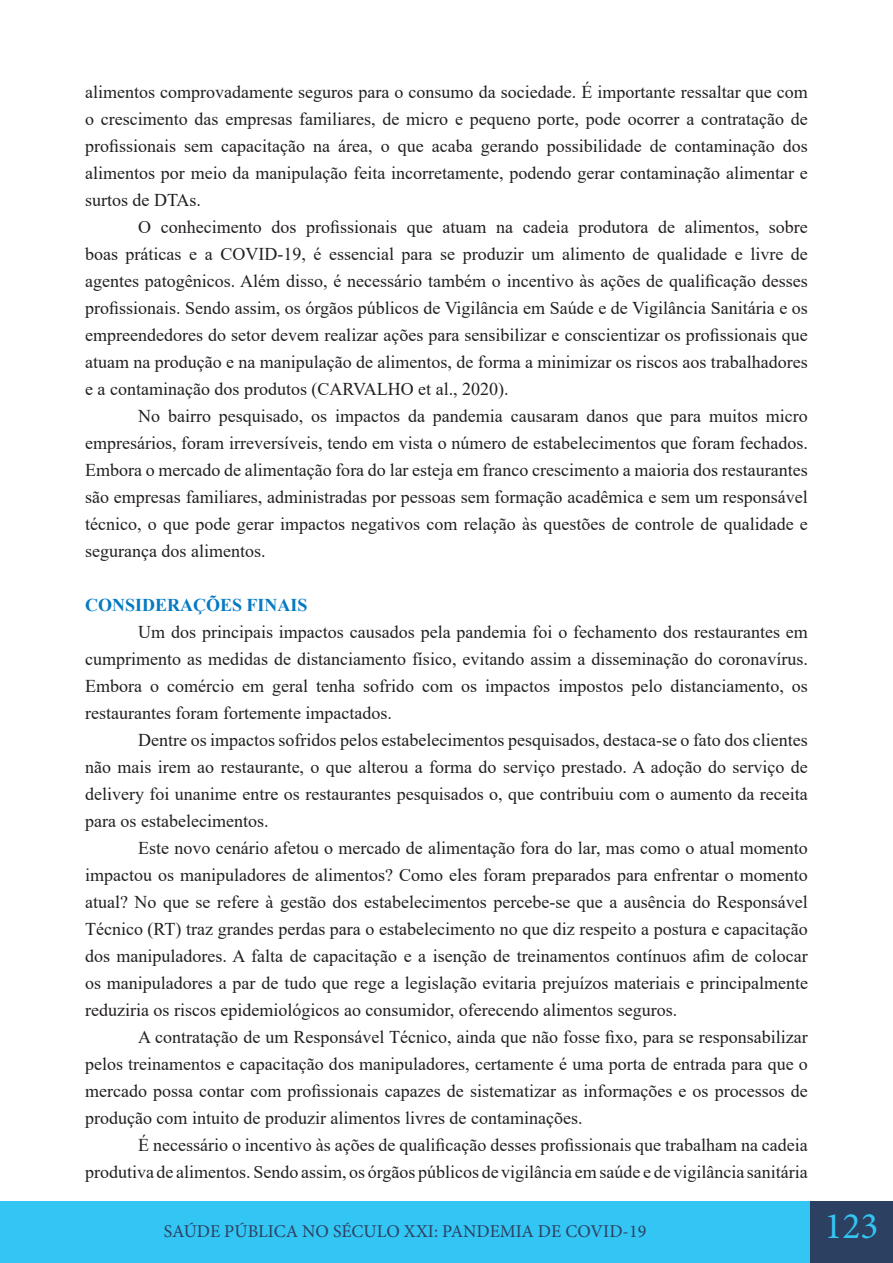
<style>
.page{position:relative;width:893px;height:1263px;background:#fff}
.page>*{position:absolute;margin:0;border:0;box-sizing:border-box;transform-origin:0 0}
.t1{font:37.5px "Minion Pro";color:#33c5f3}
.t2{font:18px/27px "Times New Roman";color:#231f20;text-align:justify}
.t3{font:18px "Minion Pro";color:#2c4161}
.t4{font:700 18px "Times New Roman";color:#057ac1}
</style>
<div class="page">
<div style="left:0;top:1201px;width:810px;height:62px;background:#33c5f3"></div>
<div style="left:810px;top:1201px;width:83px;height:62px;background:#2c4161"></div>
<p class="t2" style="left:85px;top:77px;width:724px">alimentos comprovadamente seguros para o consumo da sociedade. É importante ressaltar que com o crescimento das empresas familiares, de micro e pequeno porte, pode ocorrer a contratação de profissionais sem capacitação na área, o que acaba gerando possibilidade de contaminação dos alimentos por meio da manipulação feita incorretamente, podendo gerar contaminação alimentar e surtos de DTAs.</p>
<p class="t2" style="left:85px;top:212px;width:724px;text-indent:53px">O conhecimento dos profissionais que atuam na cadeia produtora de alimentos, sobre boas práticas e a COVID-19, é essencial para se produzir um alimento de qualidade e livre de agentes patogênicos. Além disso, é necessário também o incentivo às ações de qualificação desses profissionais. Sendo assim, os órgãos públicos de Vigilância em Saúde e de Vigilância Sanitária e os empreendedores do setor devem realizar ações para sensibilizar e conscientizar os profissionais que atuam na produção e na manipulação de alimentos, de forma a minimizar os riscos aos trabalhadores e a contaminação dos produtos (CARVALHO et al., 2020).</p>
<p class="t2" style="left:85px;top:401px;width:724px;text-indent:53px">No bairro pesquisado, os impactos da pandemia causaram danos que para muitos micro empresários, foram irreversíveis, tendo em vista o número de estabelecimentos que foram fechados.<br>Embora o mercado de alimentação fora do lar esteja em franco crescimento a maioria dos restaurantes são empresas familiares, administradas por pessoas sem formação acadêmica e sem um responsável técnico, o que pode gerar impactos negativos com relação às questões de controle de qualidade e segurança dos alimentos.</p>
<p class="t4" style="left:85px;top:592px;width:224px">CONSIDERAÇÕES FINAIS</p>
<p class="t2" style="left:85px;top:617px;width:724px;text-indent:53px">Um dos principais impactos causados pela pandemia foi o fechamento dos restaurantes em cumprimento as medidas de distanciamento físico, evitando assim a disseminação do coronavírus.<br>Embora o comércio em geral tenha sofrido com os impactos impostos pelo distanciamento, os restaurantes foram fortemente impactados.</p>
<p class="t2" style="left:85px;top:725px;width:724px;text-indent:53px">Dentre os impactos sofridos pelos estabelecimentos pesquisados, destaca-se o fato dos clientes não mais irem ao restaurante, o que alterou a forma do serviço prestado. A adoção do serviço de delivery foi unanime entre os restaurantes pesquisados o, que contribuiu com o aumento da receita para os estabelecimentos.</p>
<p class="t2" style="left:85px;top:833px;width:724px;text-indent:53px">Este novo cenário afetou o mercado de alimentação fora do lar, mas como o atual momento impactou os manipuladores de alimentos? Como eles foram preparados para enfrentar o momento atual? No que se refere à gestão dos estabelecimentos percebe-se que a ausência do Responsável Técnico (RT) traz grandes perdas para o estabelecimento no que diz respeito a postura e capacitação dos manipuladores. A falta de capacitação e a isenção de treinamentos contínuos afim de colocar os manipuladores a par de tudo que rege a legislação evitaria prejuízos materiais e principalmente reduziria os riscos epidemiológicos ao consumidor, oferecendo alimentos seguros.</p>
<p class="t2" style="left:85px;top:1022px;width:724px;text-indent:53px">A contratação de um Responsável Técnico, ainda que não fosse fixo, para se responsabilizar pelos treinamentos e capacitação dos manipuladores, certamente é uma porta de entrada para que o mercado possa contar com profissionais capazes de sistematizar as informações e os processos de produção com intuito de produzir alimentos livres de contaminações.</p>
<p class="t2" style="left:85px;top:1130px;width:724px;text-align:right">É necessário o incentivo às ações de qualificação desses profissionais que trabalham na cadeia produtiva de alimentos. Sendo assim, os órgãos públicos de vigilância em saúde e de vigilância sanitária</p>
<p class="t3" style="left:164px;top:1219px;width:484px">SAÚDE PÚBLICA NO SÉCULO XXI: PANDEMIA DE COVID-19</p>
<h1 class="t1" style="left:824px;top:1201px;width:55px">123</h1>
</div>
